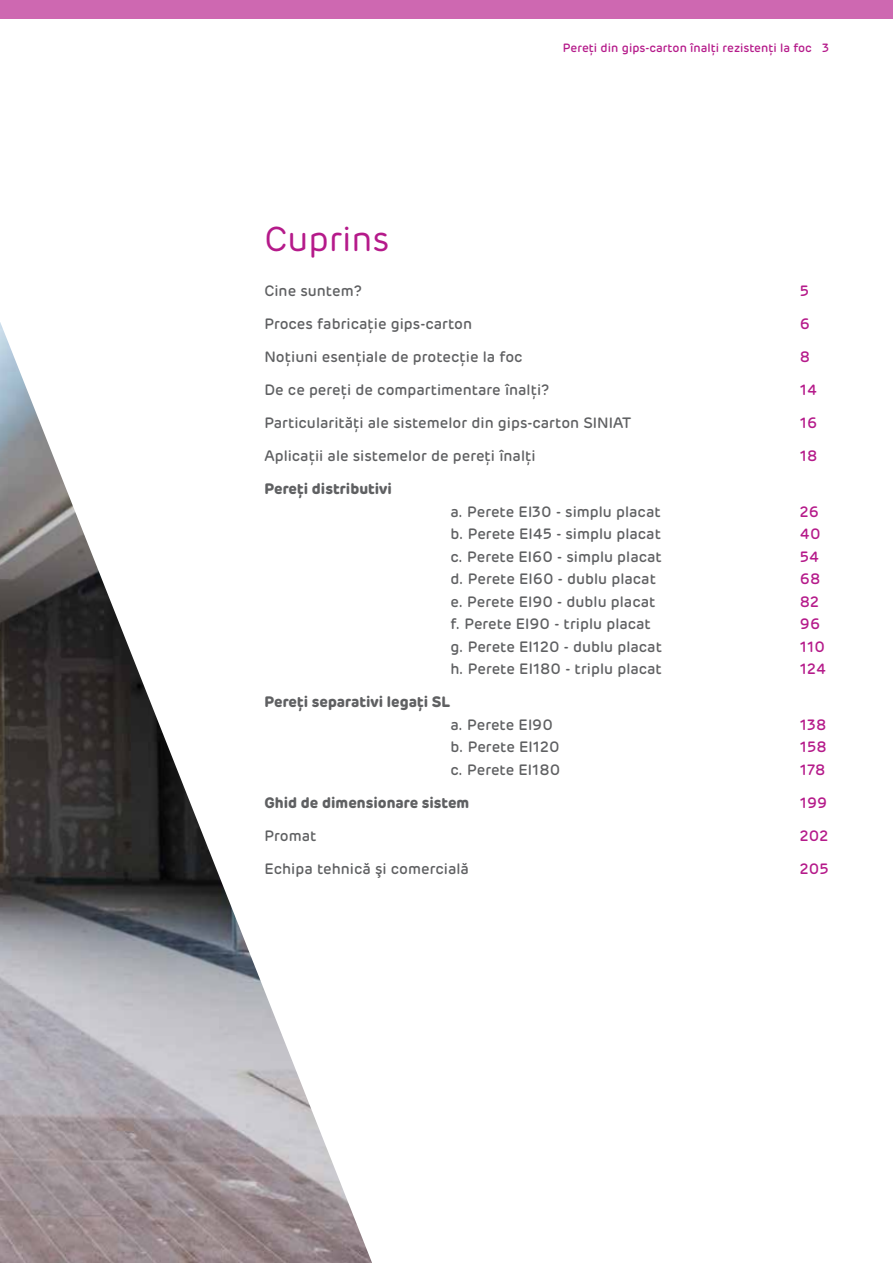
<style>
.page{position:relative;width:893px;height:1263px;background:#fff}
.page>*{position:absolute;margin:0;border:0;box-sizing:border-box;transform-origin:0 0}
.t1{font:34.5px "Rubrik";color:#b51a8a}
.t2{font:500 15px "Rubrik";color:#5f6062}
.t3{font:700 15px "Rubrik";color:#5f6062}
.t4{font:500 15px "Rubrik";color:#b51a8a}
.t5{font:500 12px "Rubrik";color:#b51a8a}
</style>
<div class="page">
<div style="left:0;top:0;width:893px;height:19px;background:#ce68b1"></div>
<img style="left:0;top:322px;width:372px;height:941px">
<h1 class="t1" style="left:264px;top:217px;width:126px">Cuprins</h1>
<p class="t5" style="left:563px;top:40px;width:268px">Pereţi din gips-carton înalţi rezistenţi la foc 3</p>
<p class="t2" style="left:264px;top:281px;width:99px">Cine suntem?</p>
<p class="t4" style="left:800px;top:281px;width:11px">5</p>
<p class="t2" style="left:264px;top:314px;width:209px">Proces fabricaţie gips-carton</p>
<p class="t4" style="left:800px;top:314px;width:12px">6</p>
<p class="t2" style="left:264px;top:347px;width:260px">Noţiuni esenţiale de protecţie la foc</p>
<p class="t4" style="left:800px;top:347px;width:12px">8</p>
<p class="t2" style="left:264px;top:380px;width:287px">De ce pereţi de compartimentare înalţi?</p>
<p class="t4" style="left:800px;top:380px;width:19px">14</p>
<p class="t2" style="left:264px;top:413px;width:368px">Particularităţi ale sistemelor din gips-carton SINIAT</p>
<p class="t4" style="left:800px;top:413px;width:19px">16</p>
<p class="t2" style="left:264px;top:446px;width:273px">Aplicaţii ale sistemelor de pereţi înalţi</p>
<p class="t4" style="left:800px;top:446px;width:19px">18</p>
<p class="t3" style="left:264px;top:479px;width:129px">Pereţi distributivi</p>
<p class="t2" style="left:450px;top:502px;width:212px">a. Perete EI30 - simplu placat</p>
<p class="t4" style="left:800px;top:502px;width:21px">26</p>
<p class="t2" style="left:450px;top:524px;width:212px">b. Perete EI45 - simplu placat</p>
<p class="t4" style="left:800px;top:524px;width:22px">40</p>
<p class="t2" style="left:450px;top:547px;width:213px">c. Perete EI60 - simplu placat</p>
<p class="t4" style="left:800px;top:547px;width:21px">54</p>
<p class="t2" style="left:450px;top:569px;width:207px">d. Perete EI60 - dublu placat</p>
<p class="t4" style="left:800px;top:569px;width:22px">68</p>
<p class="t2" style="left:450px;top:592px;width:206px">e. Perete EI90 - dublu placat</p>
<p class="t4" style="left:800px;top:592px;width:21px">82</p>
<p class="t2" style="left:450px;top:614px;width:202px">f. Perete EI90 - triplu placat</p>
<p class="t4" style="left:800px;top:614px;width:22px">96</p>
<p class="t2" style="left:450px;top:637px;width:213px">g. Perete EI120 - dublu placat</p>
<p class="t4" style="left:800px;top:637px;width:27px">110</p>
<p class="t2" style="left:450px;top:659px;width:213px">h. Perete EI180 - triplu placat</p>
<p class="t4" style="left:800px;top:659px;width:28px">124</p>
<p class="t3" style="left:264px;top:692px;width:187px">Pereţi separativi legaţi SL</p>
<p class="t2" style="left:450px;top:715px;width:104px">a. Perete EI90</p>
<p class="t4" style="left:800px;top:715px;width:28px">138</p>
<p class="t2" style="left:450px;top:737px;width:111px">b. Perete EI120</p>
<p class="t4" style="left:800px;top:737px;width:28px">158</p>
<p class="t2" style="left:450px;top:760px;width:111px">c. Perete EI180</p>
<p class="t4" style="left:800px;top:760px;width:27px">178</p>
<p class="t3" style="left:264px;top:793px;width:206px">Ghid de dimensionare sistem</p>
<p class="t4" style="left:800px;top:793px;width:29px">199</p>
<p class="t2" style="left:264px;top:826px;width:53px">Promat</p>
<p class="t4" style="left:800px;top:826px;width:30px">202</p>
<p class="t2" style="left:264px;top:859px;width:206px">Echipa tehnică şi comercială</p>
<p class="t4" style="left:800px;top:859px;width:30px">205</p>
</div>
